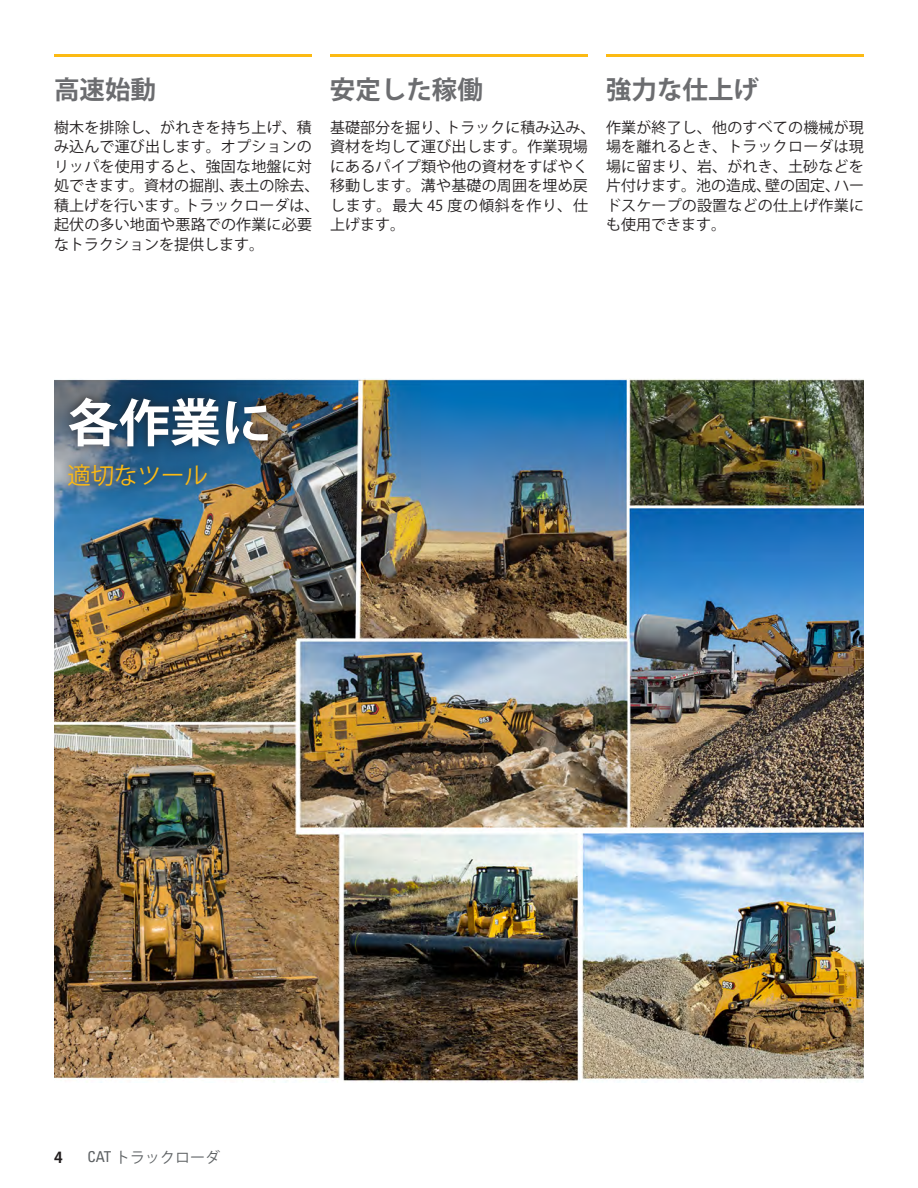
<style>
.page{position:relative;width:918px;height:1188px;background:#fff}
.page>*{position:absolute;margin:0;border:0;box-sizing:border-box;transform-origin:0 0}
.t1{font:700 51.15px "Koz Go Pro";color:#fff}
.Benefit_subhead_gray{font:700 25.5px "Koz Go Pro";color:#6c6d70}
.t2{font:23.4px "Koz Go Pro";color:#fcba13}
.Body_copy{font:15px/19.5px "Koz Go Pro";letter-spacing:.01em;color:#231f20}
.t3{font:15px "Koz Go Pro";color:#5d6163}
.t4{font:700 15px "Koz Go Pro";color:#231f20}
.s1{font-family:"Univers LT Std";font-stretch:condensed}
</style>
<div class="page">
<img style="left:54px;top:378px;width:810px;height:705px">
<img style="left:54px;top:381px;width:304px;height:340px">
<hr style="left:54px;top:54px;width:258px;height:3px;background:#fcba13">
<hr style="left:330px;top:54px;width:258px;height:3px;background:#fcba13">
<hr style="left:606px;top:54px;width:258px;height:3px;background:#fcba13">
<div style="left:60px;top:389px;width:217px;height:106px;background:#231f20;opacity:.75"></div>
<p class="Benefit_subhead_gray" style="left:54px;top:73px;width:103px">高速始動</p>
<p class="Benefit_subhead_gray" style="left:330px;top:73px;width:155px">安定した稼働</p>
<p class="Benefit_subhead_gray" style="left:606px;top:73px;width:154px">強力な仕上げ</p>
<p class="Body_copy" style="left:54px;top:118px;width:267px">樹木を排除し、がれきを持ち上げ、積み込んで運び出します。オプションのリッパを使用すると、強固な地盤に対処できます。資材の掘削、表土の除去、積上げを行います。トラックローダは、起伏の多い地面や悪路での作業に必要なトラクションを提供します。</p>
<p class="Body_copy" style="left:606px;top:118px;width:259px;text-align:justify">作業が終了し、他のすべての機械が現場を離れるとき、トラックローダは現場に留まり、岩、がれき、土砂などを片付けます。池の造成、壁の固定、ハードスケープの設置などの仕上げ作業にも使用できます。</p>
<p class="Body_copy" style="left:330px;top:118px;width:267px">基礎部分を掘り、トラックに積み込み、資材を均して運び出します。作業現場にあるパイプ類や他の資材をすばやく移動します。溝や基礎の周囲を埋め戻します。最大 45 度の傾斜を作り、仕上げます。</p>
<p class="t1" style="left:68px;top:390px;width:206px">各作業に</p>
<p class="t2" style="left:68px;top:460px;width:142px">適切なツール</p>
<p class="t4" style="left:54px;top:1148px;width:10px">4</p>
<p class="t3" style="left:87px;top:1148px;width:134px"><span class="s1">CAT</span> トラックローダ</p>
</div>
